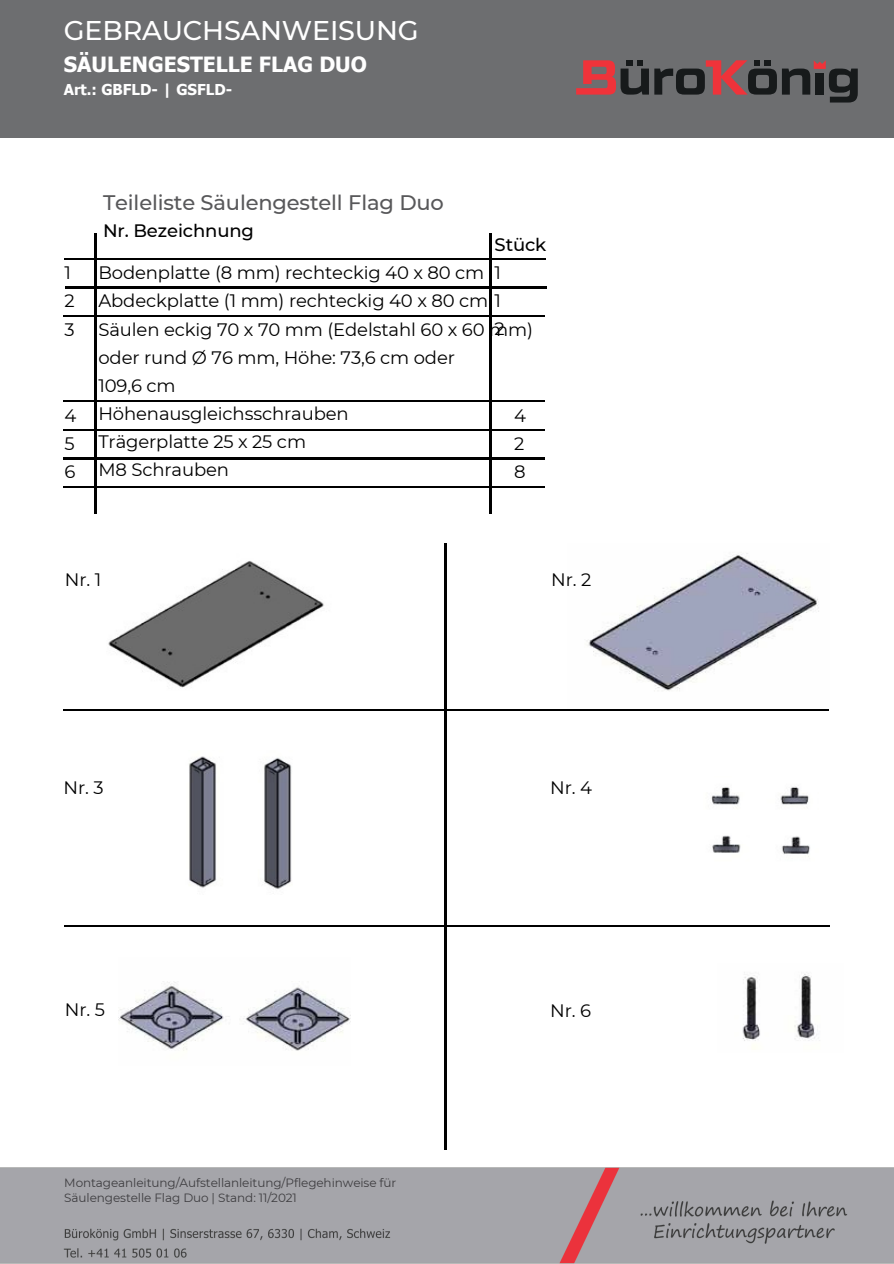
<style>
.page{position:relative;width:894px;height:1264px;background:#fff}
.page>*{position:absolute;margin:0;border:0;box-sizing:border-box;transform-origin:0 0}
.t1{font:500 27px "Montserrat";letter-spacing:-.005em;color:#fff}
.t2{font:500 21px "Montserrat";letter-spacing:-.005em;color:#58585a}
.t3{font:700 21px "Tahoma";color:#fff}
.t4{font:18px/28.2px "Montserrat";letter-spacing:-.005em;color:#000}
.t5{font:500 18px "Montserrat";letter-spacing:-.005em;color:#000}
.t6{font:700 15px "Tahoma";color:#fff}
.t7{font:12px "Montserrat";letter-spacing:-.005em;color:#3e3d40}
</style>
<div class="page">
<img style="left:0;top:1167px;width:893px;height:96px">
<div style="left:0;top:0;width:893px;height:137px;background:#6d6e70"></div>
<svg style="left:576px;top:60px;width:72px;height:35px"></svg>
<svg style="left:654px;top:60px;width:203px;height:42px"></svg>
<img style="left:587px;top:553px;width:232px;height:138px">
<img style="left:108px;top:561px;width:216px;height:127px">
<img style="left:118px;top:981px;width:232px;height:70px">
<img style="left:711px;top:786px;width:99px;height:71px">
<img style="left:189px;top:756px;width:103px;height:133px">
<hr style="left:64px;top:258px;width:481px;height:1px;background:#000">
<hr style="left:64px;top:259px;width:481px;height:1px;background:#000">
<hr style="left:95px;top:234px;width:1px;height:279px;background:#000">
<hr style="left:96px;top:234px;width:1px;height:279px;background:#000">
<hr style="left:64px;top:486px;width:480px;height:1px;background:#000">
<hr style="left:64px;top:487px;width:480px;height:1px;background:#000">
<hr style="left:64px;top:315px;width:480px;height:1px;background:#000">
<hr style="left:64px;top:316px;width:480px;height:1px;background:#000">
<hr style="left:64px;top:400px;width:480px;height:1px;background:#000">
<hr style="left:64px;top:401px;width:480px;height:1px;background:#000">
<hr style="left:64px;top:458px;width:480px;height:1px;background:#000">
<hr style="left:64px;top:459px;width:480px;height:1px;background:#000">
<hr style="left:489px;top:234px;width:1px;height:279px;background:#000">
<hr style="left:490px;top:234px;width:1px;height:279px;background:#000">
<hr style="left:64px;top:429px;width:480px;height:1px;background:#000">
<hr style="left:64px;top:430px;width:480px;height:1px;background:#000">
<img style="left:742px;top:972px;width:75px;height:69px">
<hr style="left:65px;top:287px;width:481px;height:1px;background:#000">
<hr style="left:65px;top:288px;width:481px;height:1px;background:#000">
<hr style="left:64px;top:709px;width:764px;height:1px;background:#000">
<hr style="left:64px;top:710px;width:764px;height:1px;background:#000">
<hr style="left:65px;top:925px;width:764px;height:1px;background:#000">
<hr style="left:65px;top:926px;width:764px;height:1px;background:#000">
<hr style="left:444px;top:544px;width:1px;height:605px;background:#000">
<hr style="left:445px;top:544px;width:1px;height:605px;background:#000">
<h2 class="t1" style="left:64px;top:14px;width:356px">GEBRAUCHSANWEISUNG</h2>
<h2 class="t3" style="left:64px;top:51px;width:304px">SÄULENGESTELLE FLAG DUO</h2>
<h2 class="t6" style="left:64px;top:80px;width:170px">Art.: GBFLD- | GSFLD-</h2>
<p class="t2" style="left:103px;top:190px;width:342px">Tei leliste Säulengestell Flag Duo</p>
<p class="t5" style="left:103px;top:220px;width:152px">Nr. Bezeichnung</p>
<h2 class="t5" style="left:494px;top:233px;width:53px">Stück</h2>
<h2 class="t4" style="left:494px;top:258px;width:8px">1</h2>
<h2 class="t4" style="left:98px;top:287px;width:404px">Abdeckplatte (1 mm) rechteckig 40 x 80 cm 1</h2>
<h2 class="t4" style="left:494px;top:315px;width:12px">2</h2>
<h2 class="t4" style="left:64px;top:259px;width:12px">1<br>2<br>3</h2>
<p class="t4" style="left:98px;top:259px;width:387px">Bodenplatte (8 mm) rechteckig 40 x 80 cm</p>
<p class="t4" style="left:98px;top:315px;width:436px">Säulen eckig 70 x 70 mm (Edelstahl 60 x 60 mm) oder rund Ø 76 mm, Höhe: 73,6 cm oder<br>109,6 cm<br>Höhenausgleichsschrauben<br>Trägerplatte 25 x 25 cm<br>M8 Schrauben</p>
<h2 class="t4" style="left:64px;top:401px;width:13px;text-align:justify">4<br>5<br>6</h2>
<p class="t4" style="left:514px;top:401px;width:13px;text-align:justify">4<br>2<br>8</p>
<p class="t4" style="left:65px;top:565px;width:38px">Nr. 1</p>
<p class="t4" style="left:551px;top:565px;width:42px">Nr. 2</p>
<h2 class="t4" style="left:64px;top:773px;width:42px">Nr. 3</h2>
<p class="t4" style="left:550px;top:773px;width:43px">Nr. 4</p>
<p class="t4" style="left:65px;top:995px;width:42px">Nr. 5</p>
<p class="t4" style="left:550px;top:996px;width:42px">Nr. 6</p>
<p class="t7" style="left:64px;top:1175px;width:333px">Montageanleitung/Aufstellanleitung/Pflegehi nweise für</p>
<h2 class="t7" style="left:64px;top:1189px;width:234px">Säulengestelle Flag Duo | Stand: 11/2021</h2>
</div>
